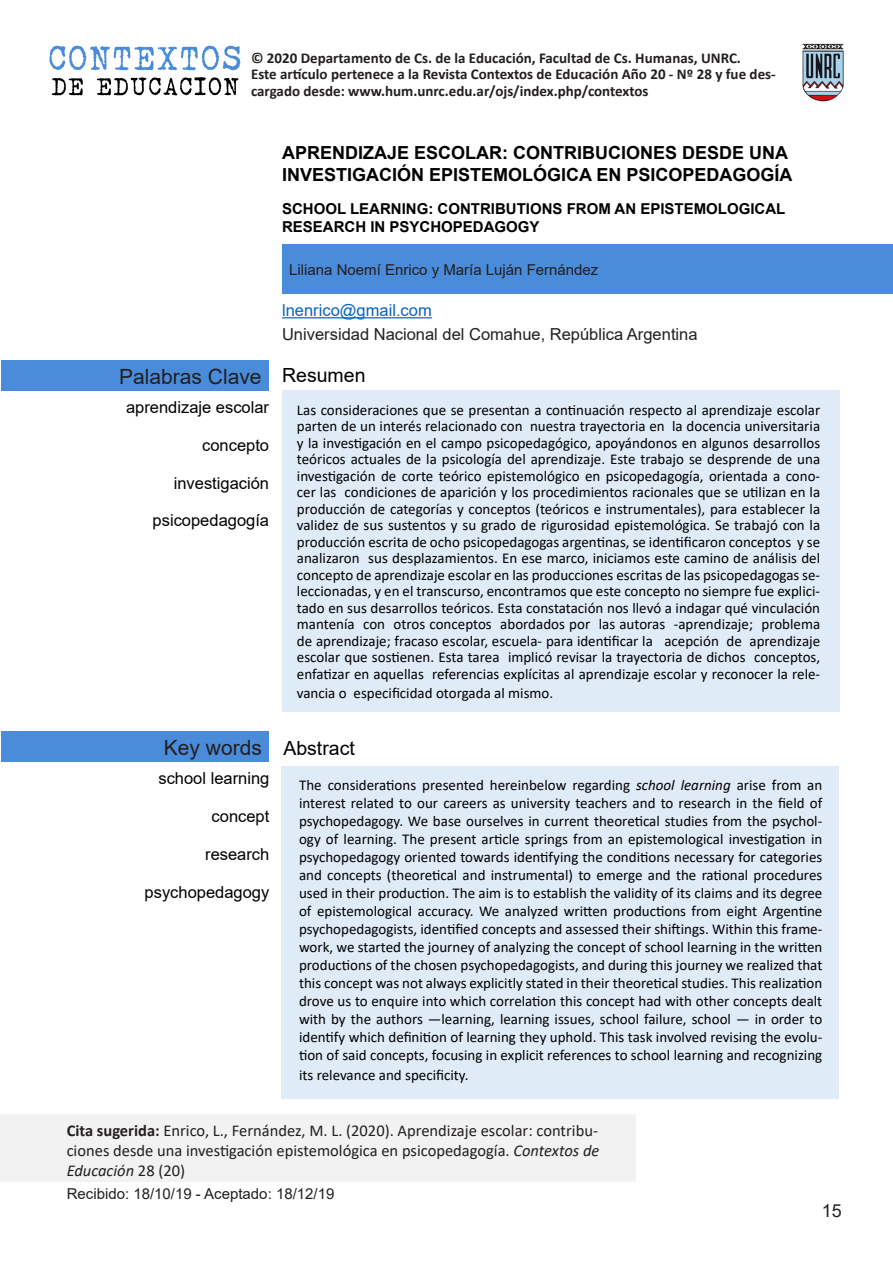
<style>
.page{position:relative;width:893px;height:1263px;background:#fff}
.page>*{position:absolute;margin:0;border:0;box-sizing:border-box;transform-origin:0 0}
.t1{font:21px "Arial";color:#231f20}
.t2{font:19.5px "Arial";color:#000}
.t3{font:700 18px/21.6px "Arial";color:#000}
.t4{font:18px "Arial";color:#231f20}
.t5{font:16.5px/19.8px "Calibri";color:#231f20;text-align:justify}
.t6{font:16.5px "Arial";color:#000}
.t7{font:16.5px "Arial";color:#231f20}
.t8{font:16.5px "Arial";color:#0563c1}
.t9{font:15px/16.5px "Calibri";color:#000;text-align:justify}
.t10{font:700 15px/16.5px "Calibri";color:#231f20}
.t11{font:15px "Arial";color:#231f20}
.t12{font:700 15px/18px "Arial";color:#000}
.s1{font-style:italic}
.s2{font-weight:700}
</style>
<div class="page">
<svg style="left:49px;top:46px;width:191px;height:24px"></svg>
<svg style="left:52px;top:78px;width:31px;height:17px"></svg>
<svg style="left:97px;top:77px;width:141px;height:18px"></svg>
<img style="left:802px;top:43px;width:41px;height:59px">
<div style="left:1px;top:360px;width:268px;height:30px;background:#4a8cd9"></div>
<div style="left:282px;top:390px;width:557px;height:322px;background:#e0ebf8"></div>
<div style="left:0;top:1114px;width:635px;height:68px;background:#f2f2f2"></div>
<div style="left:281px;top:766px;width:557px;height:333px;background:#e0ebf8"></div>
<div style="left:1px;top:731px;width:268px;height:30px;background:#4a8cd9"></div>
<div style="left:282px;top:244px;width:611px;height:50px;background:#4a8cd9"></div>
<hr style="left:282px;top:317px;width:150px;height:1px;background:#0563c1">
<p class="t10" style="left:251px;top:50px;width:491px">© 2020 Departamento de Cs. de la Educación, Facultad de Cs. Humanas, UNRC.</p>
<p class="t10" style="left:251px;top:66px;width:526px">Este artículo pertenece a la Revista Contextos de Educación Año 20 - Nº 28 y fue des&shy;cargado desde: www.hum.unrc.edu.ar/ojs/index.php/contextos</p>
<p class="t3" style="left:282px;top:142px;width:512px">APRENDIZAJE ESCOLAR: CONTRIBUCIONES DESDE UNA<br>INVESTIGACIÓN EPISTEMOLÓGICA EN PSICOPEDAGOGÍA</p>
<p class="t12" style="left:282px;top:200px;width:505px">SCHOOL LEARNING: CONTRIBUTIONS FROM AN EPISTEMOLOGICAL<br>RESEARCH IN PSYCHOPEDAGOGY</p>
<p class="t11" style="left:289px;top:259px;width:311px">Liliana Noemí Enrico y María Luján Fernández</p>
<p class="t1" style="left:119px;top:362px;width:144px">Palabras Clave</p>
<p class="t6" style="left:126px;top:396px;width:145px">aprendizaje escolar</p>
<p class="t6" style="left:202px;top:433px;width:68px">concepto</p>
<p class="t6" style="left:174px;top:471px;width:97px">investigación</p>
<p class="t6" style="left:153px;top:509px;width:118px">psicopedagogía</p>
<p class="t8" style="left:282px;top:299px;width:151px">lnenrico@gmail.com</p>
<p class="t7" style="left:282px;top:323px;width:417px">Universidad Nacional del Comahue, República Argentina</p>
<p class="t2" style="left:282px;top:362px;width:85px">Resumen</p>
<p class="t9" style="left:297px;top:401px;width:525px">Las consideraciones que se presentan a continuación respecto al aprendizaje escolar parten de un interés relacionado con nuestra trayectoria en la docencia universitaria y la investigación en el campo psicopedagógico, apoyándonos en algunos desarrollos teóricos actuales de la psicología del aprendizaje. Este trabajo se desprende de una investigación de corte teórico epistemológico en psicopedagogía, orientada a cono&shy;cer las condiciones de aparición y los procedimientos racionales que se utilizan en la producción de categorías y conceptos (teóricos e instrumentales), para establecer la validez de sus sustentos y su grado de rigurosidad epistemológica. Se trabajó con la producción escrita de ocho psicopedagogas argentinas, se identificaron conceptos y se analizaron sus desplazamientos. En ese marco, iniciamos este camino de análisis del concepto de aprendizaje escolar en las producciones escritas de las psicopedagogas se&shy;leccionadas, y en el transcurso, encontramos que este concepto no siempre fue explici&shy;tado en sus desarrollos teóricos. Esta constatación nos llevó a indagar qué vinculación mantenía con otros conceptos abordados por las autoras -aprendizaje; problema de aprendizaje; fracaso escolar, escuela- para identificar la acepción de aprendizaje escolar que sostienen. Esta tarea implicó revisar la trayectoria de dichos conceptos, enfatizar en aquellas referencias explícitas al aprendizaje escolar y reconocer la rele-</p>
<p class="t9" style="left:297px;top:685px;width:258px">vancia o especificidad otorgada al mismo.</p>
<p class="t1" style="left:164px;top:733px;width:100px">Key words</p>
<p class="t6" style="left:158px;top:767px;width:112px">school learning</p>
<p class="t6" style="left:212px;top:805px;width:59px">concept</p>
<p class="t6" style="left:205px;top:842px;width:66px">research</p>
<p class="t6" style="left:145px;top:880px;width:126px">psychopedagogy</p>
<p class="t2" style="left:283px;top:734px;width:73px">Abstract</p>
<p class="t9" style="left:299px;top:776px;width:525px;line-height:18px">The considerations presented hereinbelow regarding <span class="s1">school learning</span> arise from an interest related to our careers as university teachers and to research in the field of psychopedagogy. We base ourselves in current theoretical studies from the psychol&shy;ogy of learning. The present article springs from an epistemological investigation in psychopedagogy oriented towards identifying the conditions necessary for categories and concepts (theoretical and instrumental) to emerge and the rational procedures used in their production. The aim is to establish the validity of its claims and its degree of epistemological accuracy. We analyzed written productions from eight Argentine psychopedagogists, identified concepts and assessed their shiftings. Within this frame&shy;work, we started the journey of analyzing the concept of school learning in the written productions of the chosen psychopedagogists, and during this journey we realized that this concept was not always explicitly stated in their theoretical studies. This realization drove us to enquire into which correlation this concept had with other concepts dealt with by the authors —learning, learning issues, school failure, school — in order to identify which definition of learning they uphold. This task involved revising the evolu&shy;tion of said concepts, focusing in explicit references to school learning and recognizing</p>
<p class="t9" style="left:299px;top:1066px;width:171px">its relevance and specificity.</p>
<p class="t5" style="left:67px;top:1120px;width:534px"><span class="s2">Cita sugerida:</span> Enrico, L., Fernández, M. L. (2020). Aprendizaje escolar: contribu&shy;ciones desde una investigación epistemológica en psicopedagogía. <span class="s1">Contextos de Educación</span> 28 (20)</p>
<p class="t11" style="left:67px;top:1183px;width:269px">Recibido: 18/10/19 - Aceptado: 18/12/19</p>
<p class="t4" style="left:822px;top:1198px;width:22px">15</p>
</div>
